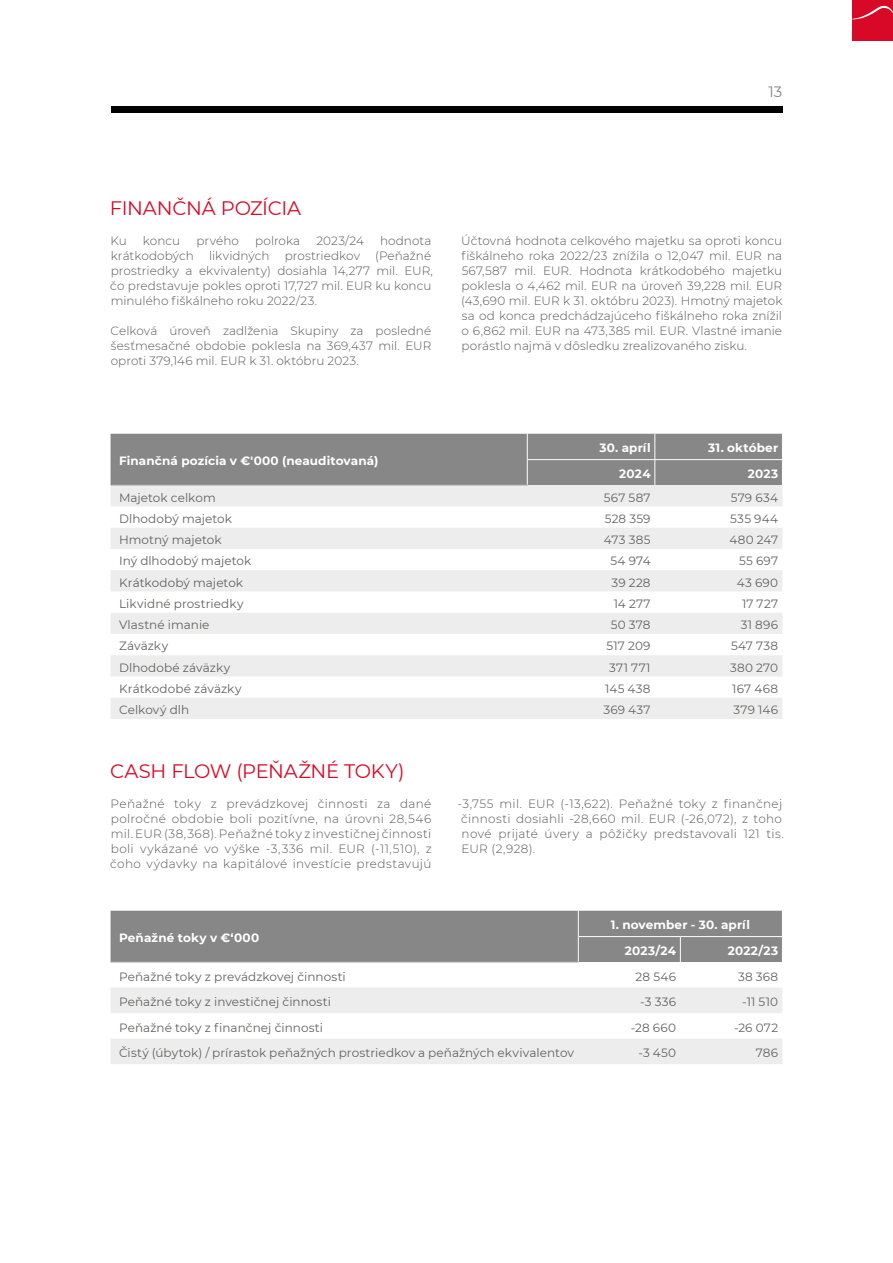
<style>
.page{position:relative;width:893px;height:1263px;background:#fff}
.page>*{position:absolute;margin:0;border:0;box-sizing:border-box;transform-origin:0 0}
.hlavny_text{font:19.5px "Montserrat";letter-spacing:-.02em;color:#d70926}
.t1{font:15px "Montserrat";color:#878787}
.hlavny_text-2{font:300 12px/15px "Montserrat";letter-spacing:.01em;color:#575756;text-align:justify}
.hlavny_text-3{font:12px "Montserrat";letter-spacing:.01em;color:#626261}
.hlavny_text-4{font:300 12px/15px "Montserrat";letter-spacing:.03em;color:#575756}
.hlavny_text-5{font:700 12px "Montserrat";letter-spacing:.015em;color:#fff}
</style>
<div class="page">
<div style="left:111px;top:107px;width:671px;height:6px;background:#000"></div>
<div style="left:852px;top:0;width:41px;height:41px;background:#d70926"></div>
<svg style="left:852px;top:6px;width:41px;height:13px"></svg>
<svg style="left:111px;top:485px;width:671px;height:234px;fill:#ededed"></svg>
<div style="left:111px;top:434px;width:672px;height:51px;background:#878787"></div>
<hr style="left:111px;top:485px;width:417px;height:1px;background:#b3b2b2">
<svg style="left:111px;top:988px;width:671px;height:76px;fill:#ededed"></svg>
<div style="left:111px;top:911px;width:672px;height:51px;background:#878787"></div>
<hr style="left:111px;top:962px;width:468px;height:1px;background:#b3b2b2">
<p class="t1" style="left:768px;top:82px;width:15px">13</p>
<p class="hlavny_text" style="left:110px;top:195px;width:193px">FINANČNÁ POZÍCIA</p>
<p class="hlavny_text-2" style="left:111px;top:233px;width:18px">Ku</p>
<p class="hlavny_text-2" style="left:143px;top:233px;width:39px">koncu</p>
<p class="hlavny_text-2" style="left:196px;top:233px;width:44px">prvého</p>
<p class="hlavny_text-2" style="left:255px;top:233px;width:47px">polroka</p>
<p class="hlavny_text-2" style="left:316px;top:233px;width:49px">2023/24</p>
<p class="hlavny_text-2" style="left:380px;top:233px;width:53px">hodnota</p>
<p class="hlavny_text-2" style="left:111px;top:248px;width:85px">krátkodobých</p>
<p class="hlavny_text-2" style="left:209px;top:248px;width:62px">likvidných</p>
<p class="hlavny_text-2" style="left:285px;top:248px;width:77px">prostriedkov</p>
<p class="hlavny_text-2" style="left:110px;top:248px;width:324px;text-align:left;text-indent:265px">(Peňažné prostriedky a ekvivalenty) dosiahla 14,277 mil. EUR, čo predstavuje pokles oproti 17,727 mil. EUR ku koncu minulého fiškálneho roku 2022/23.</p>
<p class="hlavny_text-2" style="left:111px;top:323px;width:322px">Celková úroveň zadlženia Skupiny za posledné šesťmesačné obdobie poklesla na 369,437 mil. EUR oproti 379,146 mil. EUR k 31. októbru 2023.</p>
<p class="hlavny_text-2" style="left:461px;top:233px;width:323px">Účtovná hodnota celkového majetku sa oproti koncu fiškálneho roka 2022/23 znížila o 12,047 mil. EUR na 567,587 mil. EUR. Hodnota krátkodobého majetku poklesla o 4,462 mil. EUR na úroveň 39,228 mil. EUR (43,690 mil. EUR k 31. októbru 2023). Hmotný majetok sa od konca predchádzajúceho fiškálneho roka znížil o 6,862 mil. EUR na 473,385 mil. EUR. Vlastné imanie porástlo najmä v dôsledku zrealizovaného zisku.</p>
<p class="hlavny_text-5" style="left:119px;top:452px;width:261px">Finančná pozícia v €'000 (neauditovaná)</p>
<p class="hlavny_text-5" style="left:600px;top:440px;width:53px">30. apríl</p>
<p class="hlavny_text-5" style="left:708px;top:440px;width:71px">31. október</p>
<p class="hlavny_text-5" style="left:619px;top:465px;width:33px">2024</p>
<p class="hlavny_text-5" style="left:748px;top:465px;width:32px">2023</p>
<p class="hlavny_text-3" style="left:119px;top:489px;width:98px">Majetok celkom</p>
<p class="hlavny_text-3" style="left:604px;top:489px;width:48px">567 587</p>
<p class="hlavny_text-3" style="left:731px;top:489px;width:49px">579 634</p>
<p class="hlavny_text-3" style="left:119px;top:510px;width:114px">Dlhodobý majetok</p>
<p class="hlavny_text-3" style="left:605px;top:510px;width:47px">528 359</p>
<p class="hlavny_text-3" style="left:730px;top:510px;width:50px">535 944</p>
<p class="hlavny_text-3" style="left:119px;top:532px;width:104px">Hmotný majetok</p>
<p class="hlavny_text-3" style="left:604px;top:532px;width:48px">473 385</p>
<p class="hlavny_text-3" style="left:729px;top:532px;width:50px">480 247</p>
<p class="hlavny_text-3" style="left:119px;top:553px;width:134px">Iný dlhodobý majetok</p>
<p class="hlavny_text-3" style="left:610px;top:553px;width:42px">54 974</p>
<p class="hlavny_text-3" style="left:739px;top:553px;width:41px">55 697</p>
<p class="hlavny_text-3" style="left:119px;top:574px;width:126px">Krátkodobý majetok</p>
<p class="hlavny_text-3" style="left:611px;top:574px;width:41px">39 228</p>
<p class="hlavny_text-3" style="left:737px;top:574px;width:43px">43 690</p>
<p class="hlavny_text-3" style="left:119px;top:595px;width:126px">Likvidné prostriedky</p>
<p class="hlavny_text-3" style="left:614px;top:595px;width:38px">14 277</p>
<p class="hlavny_text-3" style="left:742px;top:595px;width:38px">17 727</p>
<p class="hlavny_text-3" style="left:119px;top:617px;width:92px">Vlastné imanie</p>
<p class="hlavny_text-3" style="left:611px;top:617px;width:41px">50 378</p>
<p class="hlavny_text-3" style="left:741px;top:617px;width:39px">31 896</p>
<p class="hlavny_text-3" style="left:119px;top:638px;width:51px">Záväzky</p>
<p class="hlavny_text-3" style="left:606px;top:638px;width:46px">517 209</p>
<p class="hlavny_text-3" style="left:731px;top:638px;width:49px">547 738</p>
<p class="hlavny_text-3" style="left:119px;top:659px;width:113px">Dlhodobé záväzky</p>
<p class="hlavny_text-3" style="left:609px;top:659px;width:43px">371 771</p>
<p class="hlavny_text-3" style="left:730px;top:659px;width:49px">380 270</p>
<p class="hlavny_text-3" style="left:119px;top:680px;width:124px">Krátkodobé záväzky</p>
<p class="hlavny_text-3" style="left:605px;top:680px;width:47px">145 438</p>
<p class="hlavny_text-3" style="left:732px;top:680px;width:47px">167 468</p>
<p class="hlavny_text-3" style="left:119px;top:702px;width:72px">Celkový dlh</p>
<p class="hlavny_text-3" style="left:603px;top:702px;width:49px">369 437</p>
<p class="hlavny_text-3" style="left:734px;top:702px;width:46px">379 146</p>
<p class="hlavny_text" style="left:110px;top:757px;width:296px">CASH FLOW (PEŇAŽNÉ TOKY)</p>
<p class="hlavny_text-2" style="left:110px;top:796px;width:323px">Peňažné toky z prevádzkovej činnosti za dané polročné obdobie boli pozitívne, na úrovni 28,546 mil. EUR (38,368). Peňažné toky z investičnej činnosti boli vykázané vo výške -3,336 mil. EUR (-11,510), z čoho výdavky na kapitálové investície predstavujú</p>
<p class="hlavny_text-4" style="left:458px;top:796px;width:328px">-3,755 mil. EUR (-13,622). Peňažné toky z finančnej činnosti dosiahli -28,660 mil. EUR (-26,072), z toho nové prijaté úvery a pôžičky predstavovali 121 tis.<br>EUR (2,928).</p>
<p class="hlavny_text-5" style="left:119px;top:929px;width:142px">Peňažné toky v €‘000</p>
<p class="hlavny_text-5" style="left:611px;top:916px;width:141px">1. november - 30. apríl</p>
<p class="hlavny_text-5" style="left:625px;top:942px;width:53px">2023/24</p>
<p class="hlavny_text-5" style="left:728px;top:942px;width:52px">2022/23</p>
<p class="hlavny_text-3" style="left:119px;top:968px;width:228px">Peňažné toky z prevádzkovej činnosti</p>
<p class="hlavny_text-3" style="left:636px;top:968px;width:42px">28 546</p>
<p class="hlavny_text-3" style="left:738px;top:968px;width:42px">38 368</p>
<p class="hlavny_text-3" style="left:119px;top:994px;width:213px">Peňažné toky z investičnej činnosti</p>
<p class="hlavny_text-3" style="left:640px;top:994px;width:37px">-3 336</p>
<p class="hlavny_text-3" style="left:742px;top:994px;width:37px">-11 510</p>
<p class="hlavny_text-3" style="left:119px;top:1019px;width:206px">Peňažné toky z finančnej činnosti</p>
<p class="hlavny_text-3" style="left:631px;top:1019px;width:47px">-28 660</p>
<p class="hlavny_text-3" style="left:734px;top:1019px;width:46px">-26 072</p>
<p class="hlavny_text-3" style="left:119px;top:1045px;width:456px">Čistý (úbytok) / prírastok peňažných prostriedkov a peňažných ekvivalentov</p>
<p class="hlavny_text-3" style="left:638px;top:1045px;width:39px">-3 450</p>
<p class="hlavny_text-3" style="left:756px;top:1045px;width:24px">786</p>
</div>
